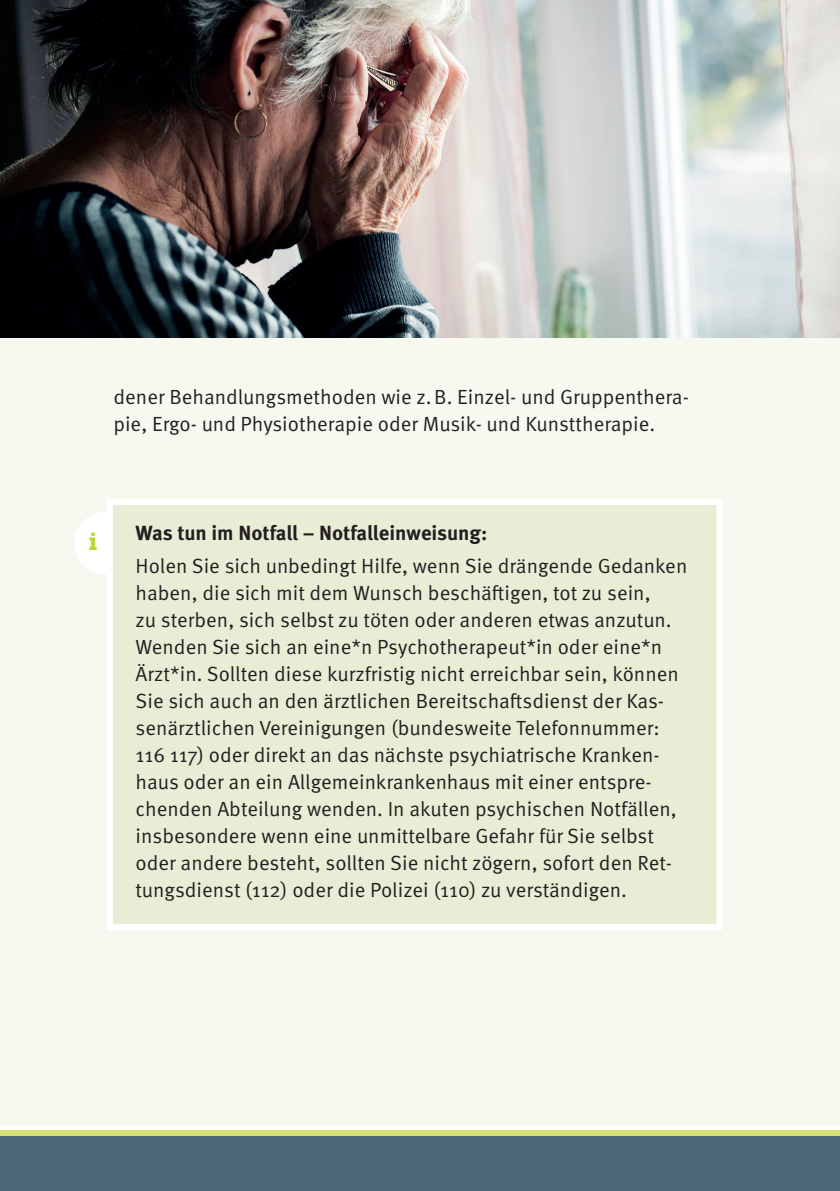
<style>
.page{position:relative;width:840px;height:1191px;background:#fff}
.page>*{position:absolute;margin:0;border:0;box-sizing:border-box;transform-origin:0 0}
.Liste_im_Fließtext{font:24.4px "Museo Slab 900";color:#c1d731}
.Fließtext{font:20.4px/27px "Meta OT Norm";color:#231f20}
.Fließtext-2{font:700 20.4px "Meta OT";letter-spacing:-.005em;color:#231f20}
</style>
<div class="page">
<div style="left:0;top:85px;width:839px;height:1039px;background:#f7f9f1"></div>
<div style="left:0;top:1129px;width:839px;height:33px;background:#d3e073"></div>
<div style="left:0;top:1136px;width:839px;height:55px;background:#4a6876"></div>
<div style="left:74px;top:512px;width:63px;height:62px;background:#fff;border-radius:50%"></div>
<div style="left:110px;top:502px;width:609px;height:425px;background:#eaedd6"></div>
<div style="left:107px;top:499px;width:615px;height:431px;border:6px solid #fff"></div>
<img style="left:0;top:0;width:839px;height:337px">
<img style="left:0;top:264px;width:1px;height:306px">
<p class="Fließtext" style="left:113px;top:384px;width:576px">dener Behandlungsmethoden wie z.B. Einzel- und Gruppenthera&shy;pie, Ergo- und Physiotherapie oder Musik- und Kunsttherapie.</p>
<p class="Liste_im_Fließtext" style="left:88px;top:527px;width:11px">i</p>
<p class="Fließtext-2" style="left:135px;top:521px;width:353px">Was tun im Notfall – Notfalleinweisung:</p>
<p class="Fließtext" style="left:135px;top:553px;width:553px">Holen Sie sich unbedingt Hilfe, wenn Sie drängende Gedanken haben, die sich mit dem Wunsch beschäftigen, tot zu sein,<br>zu sterben, sich selbst zu töten oder anderen etwas anzutun.<br>Wenden Sie sich an eine*n Psychotherapeut*in oder eine*n Ärzt*in. Sollten diese kurzfristig nicht erreichbar sein, können Sie sich auch an den ärztlichen Bereitschaftsdienst der Kas&shy;senärztlichen Vereinigungen (bundesweite Telefonnummer:<br>116 117) oder direkt an das nächste psychiatrische Kranken&shy;haus oder an ein Allgemeinkrankenhaus mit einer entspre&shy;chenden Abteilung wenden. In akuten psychischen Notfällen, insbesondere wenn eine unmittelbare Gefahr für Sie selbst oder andere besteht, sollten Sie nicht zögern, sofort den Ret&shy;tungsdienst (112) oder die Polizei (110) zu verständigen.</p>
</div>
